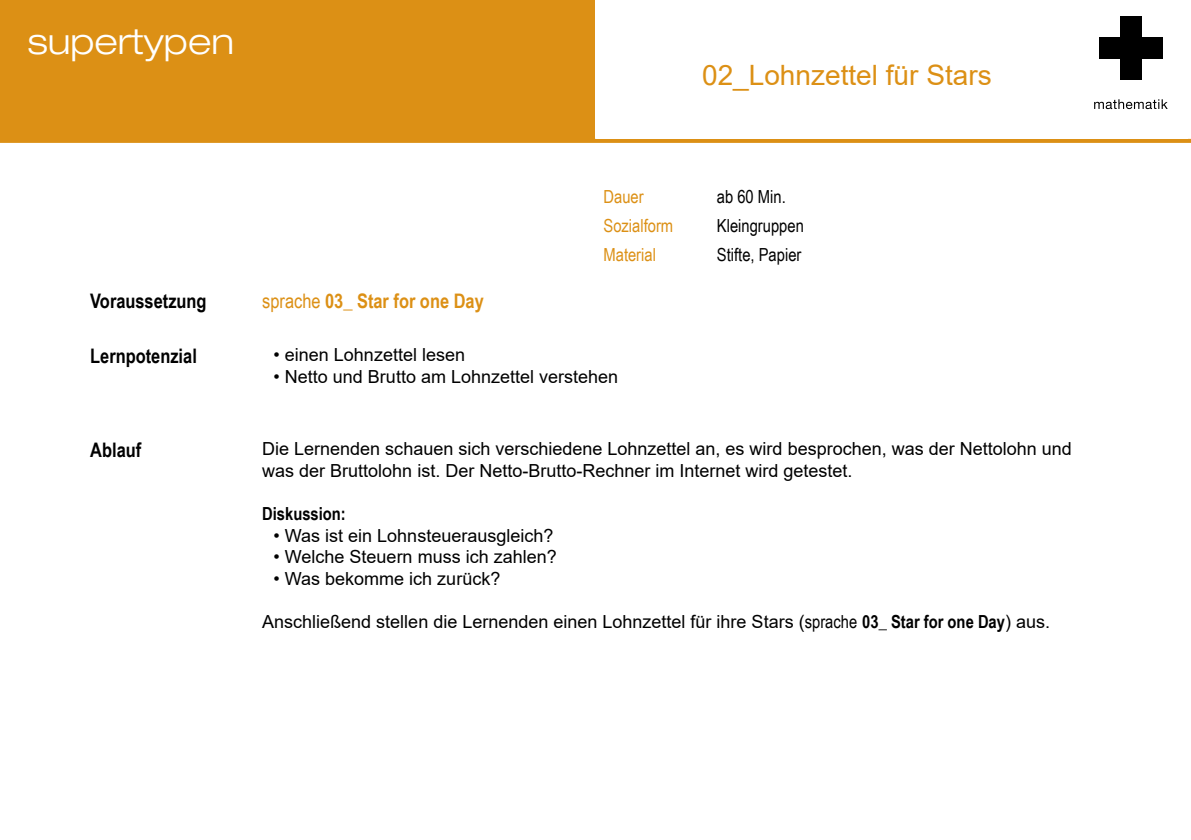
<style>
.page{position:relative;width:1191px;height:840px;background:#fff}
.page>*{position:absolute;margin:0;border:0;box-sizing:border-box;transform-origin:0 0}
.t1{font:300 expanded 36px "Helvetica Neue LT Std";color:#fff}
.t2{font:28px "Arial";color:#dc9015}
.t3{font:700 20px "Arial Narrow";color:#000}
.t4{font:700 20px "Arial Narrow";color:#dc9015}
.t5{font:18px/21.6px "Arial";color:#000}
.t6{font:18px "Arial Narrow";color:#000}
.t7{font:18px "Arial Narrow";color:#dc9015}
.t8{font:700 18px "Arial Narrow";color:#000}
.s1{font-weight:400}
.s2{font-family:"Arial Narrow"}
.s3{font-family:"Arial Narrow";font-weight:700}
</style>
<div class="page">
<div style="left:0;top:0;width:1191px;height:143px;background:#dc9015"></div>
<div style="left:596px;top:3px;width:592px;height:136px;background:#fff"></div>
<div style="left:1085px;top:2px;width:90px;height:128px;background:#fff"></div>
<div style="left:1119px;top:17px;width:22px;height:63px;background:#000"></div>
<div style="left:1098px;top:38px;width:64px;height:21px;background:#000"></div>
<svg style="left:1094px;top:99px;width:73px;height:10px"></svg>
<h1 class="t1" style="left:28px;top:19px;width:208px">supertypen</h1>
<h2 class="t2" style="left:702px;top:56px;width:291px">02_Lohnzettel für Stars</h2>
<p class="t7" style="left:603px;top:183px;width:42px">Dauer</p>
<p class="t6" style="left:717px;top:183px;width:70px">ab 60 Min.</p>
<p class="t7" style="left:603px;top:212px;width:71px">Sozialform</p>
<p class="t6" style="left:717px;top:212px;width:88px">Kleingruppen</p>
<p class="t7" style="left:603px;top:241px;width:54px">Material</p>
<p class="t6" style="left:717px;top:241px;width:86px">Stifte, Papier</p>
<p class="t3" style="left:90px;top:286px;width:118px">Voraussetzung</p>
<p class="t4" style="left:262px;top:286px;width:223px"><span class="s1">sprache</span> 03_ Star for one Day</p>
<p class="t3" style="left:90px;top:340px;width:108px">Lernpotenzial</p>
<p class="t5" style="left:273px;top:344px;width:193px">• einen Lohnzettel lesen</p>
<p class="t5" style="left:273px;top:365px;width:346px">• Netto und Brutto am Lohnzettel verstehen</p>
<p class="t3" style="left:90px;top:434px;width:53px">Ablauf</p>
<p class="t5" style="left:262px;top:438px;width:811px">Die Lernenden schauen sich verschiedene Lohnzettel an, es wird besprochen, was der Nettolohn und was der Bruttolohn ist. Der Netto-Brutto-Rechner im Internet wird getestet.</p>
<p class="t8" style="left:262px;top:500px;width:85px">Diskussion:</p>
<p class="t5" style="left:273px;top:524px;width:281px">• Was ist ein Lohnsteuerausgleich?</p>
<p class="t5" style="left:273px;top:546px;width:285px">• Welche Steuern muss ich zahlen?</p>
<p class="t5" style="left:273px;top:567px;width:228px">• Was bekomme ich zurück?</p>
<p class="t5" style="left:262px;top:610px;width:789px">Anschließend stellen die Lernenden einen Lohnzettel für ihre Stars (<span class="s2">sprache</span> <span class="s3">03_ Star for one Day</span>) aus.</p>
</div>
